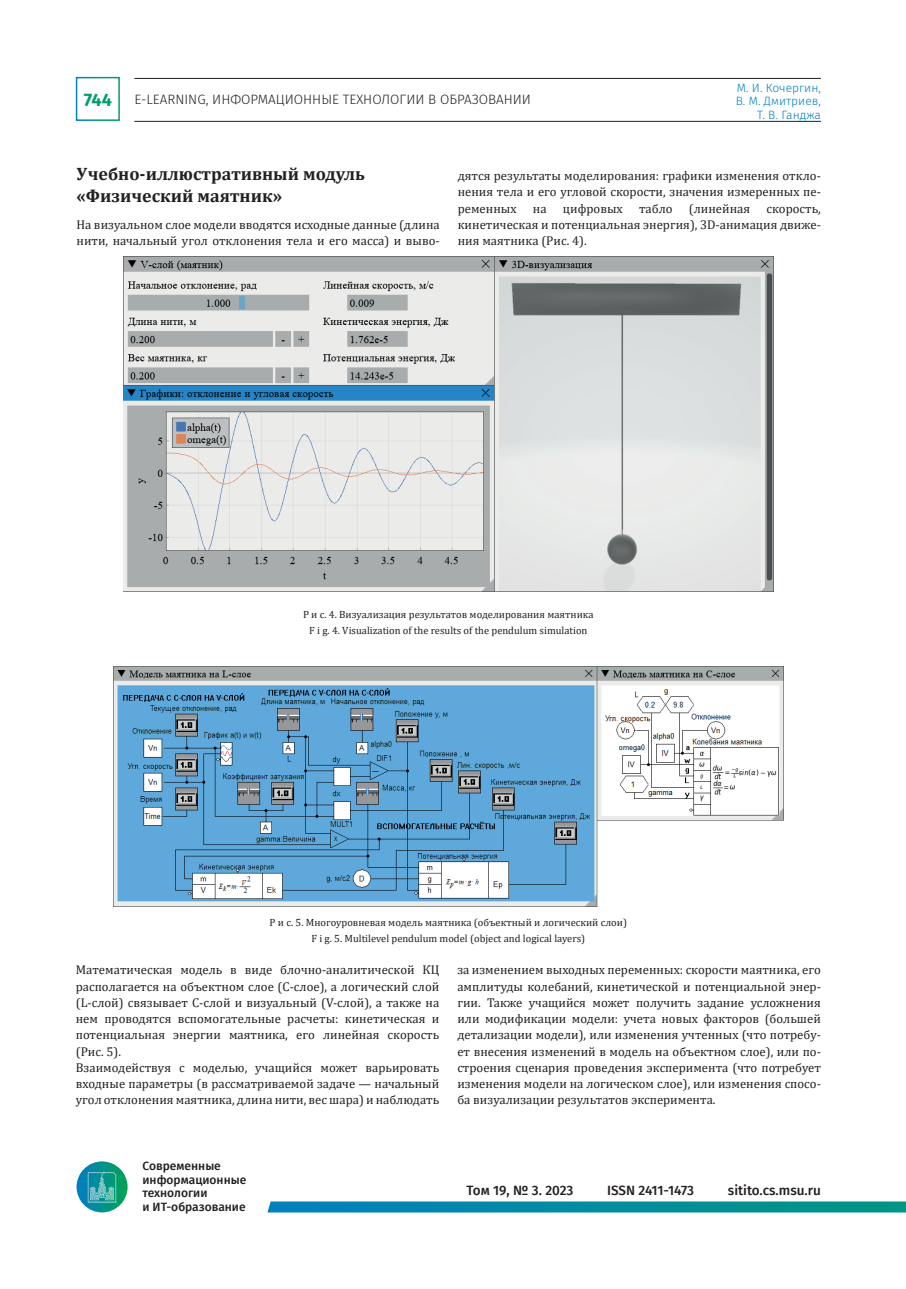
<style>
.page{position:relative;width:906px;height:1289px;background:#fff}
.page>*{position:absolute;margin:0;border:0;box-sizing:border-box;transform-origin:0 0}
.t1{font:700 18px/21.6px "Cambria";color:#231f20}
.t2{font:700 18px "Fira Sans";color:#009e67}
.t3{font:300 13.5px "Fira Sans";color:#231f20}
.t4{font:500 13.5px "Fira Sans";color:#231f20}
.t5{font:12.75px/16.2px "Cambria";color:#231f20;text-align:justify}
.t6{font:500 12px/13.5px "Fira Sans";color:#231f20}
.t7{font:300 12px/13.5px "Fira Sans";color:#0080bf;text-align:right}
.t8{font:10.5px/16.2px "Cambria";color:#231f20;text-align:center}
</style>
<div class="page">
<div style="left:76px;top:77px;width:44px;height:44px;border:2px solid #fff"></div>
<hr style="left:134px;top:78px;width:687px;height:1px;background:#231f20">
<hr style="left:134px;top:121px;width:687px;height:1px;background:#231f20">
<img style="left:77px;top:1161px;width:51px;height:51px;border-radius:26px">
<svg style="left:267px;top:1201px;width:639px;height:11px;background:#0c90a5"></svg>
<img style="left:124px;top:257px;width:649px;height:334px">
<img style="left:113px;top:666px;width:670px;height:240px">
<h1 class="t2" style="left:84px;top:85px;width:30px">744</h1>
<p class="t3" style="left:134px;top:90px;width:398px">E-LEARNING, ИНФОРМАЦИОННЫЕ ТЕХНОЛОГИИ В ОБРАЗОВАНИИ</p>
<p class="t7" style="left:736px;top:81px;width:87px">М. И. Кочергин,<br>В. М. Дмитриев,<br>Т. В. Ганджа</p>
<h1 class="t1" style="left:77px;top:163px;width:290px">Учебно-иллюстративный модуль «Физический маятник»</h1>
<p class="t5" style="left:77px;top:216px;width:365px">На визуальном слое модели вводятся исходные данные (длина нити, начальный угол отклонения тела и его масса) и выво-</p>
<p class="t5" style="left:458px;top:168px;width:365px">дятся результаты моделирования: графики изменения откло&shy;нения тела и его угловой скорости, значения измеренных пе&shy;ременных</p>
<p class="t5" style="left:533px;top:200px;width:15px">на</p>
<p class="t5" style="left:563px;top:200px;width:61px">цифровых</p>
<p class="t5" style="left:639px;top:200px;width:35px">табло</p>
<p class="t5" style="left:689px;top:200px;width:63px">(линейная</p>
<p class="t5" style="left:458px;top:200px;width:365px;text-indent:309px">скорость, кинетическая и потенциальная энергия), 3D-анимация движе&shy;ния маятника (Рис. 4).</p>
<p class="t8" style="left:303px;top:606px;width:292px">Р и с. 4. Визуализация результатов моделирования маятника<br>F i g. 4. Visualization of the results of the pendulum simulation</p>
<p class="t8" style="left:270px;top:914px;width:359px">Р и с. 5. Многоуровневая модель маятника (объектный и логический слои)<br>F i g. 5. Multilevel pendulum model (object and logical layers)</p>
<p class="t5" style="left:76px;top:961px;width:365px;text-align:left">Математическая модель в виде блочно-аналитической КЦ располагается на объектном слое (C-слое), а логический слой (L-слой) связывает C-слой и визуальный (V-слой), а также на нем проводятся вспомогательные расчеты: кинетическая и потенциальная энергии маятника, его линейная скорость (Рис. 5).<br>Взаимодействуя с моделью, учащийся может варьировать входные параметры (в рассматриваемой задаче — начальный угол отклонения маятника, длина нити, вес шара) и наблюдать</p>
<p class="t5" style="left:457px;top:961px;width:365px">за изменением выходных переменных: скорости маятника, его амплитуды колебаний, кинетической и потенциальной энер&shy;гии. Также учащийся может получить задание усложнения или модификации модели: учета новых факторов (большей детализации модели), или изменения учтенных (что потребу&shy;ет внесения изменений в модель на объектном слое), или по&shy;строения сценария проведения эксперимента (что потребует изменения модели на логическом слое), или изменения спосо&shy;ба визуализации результатов эксперимента.</p>
<p class="t6" style="left:142px;top:1158px;width:105px">Современные информационные технологии<br>и ИТ-образование</p>
<p class="t4" style="left:466px;top:1179px;width:108px">Том 19, № 3. 2023</p>
<p class="t4" style="left:607px;top:1179px;width:88px">ISSN 2411-1473</p>
<p class="t4" style="left:728px;top:1179px;width:94px">sitito.cs.msu.ru</p>
</div>
